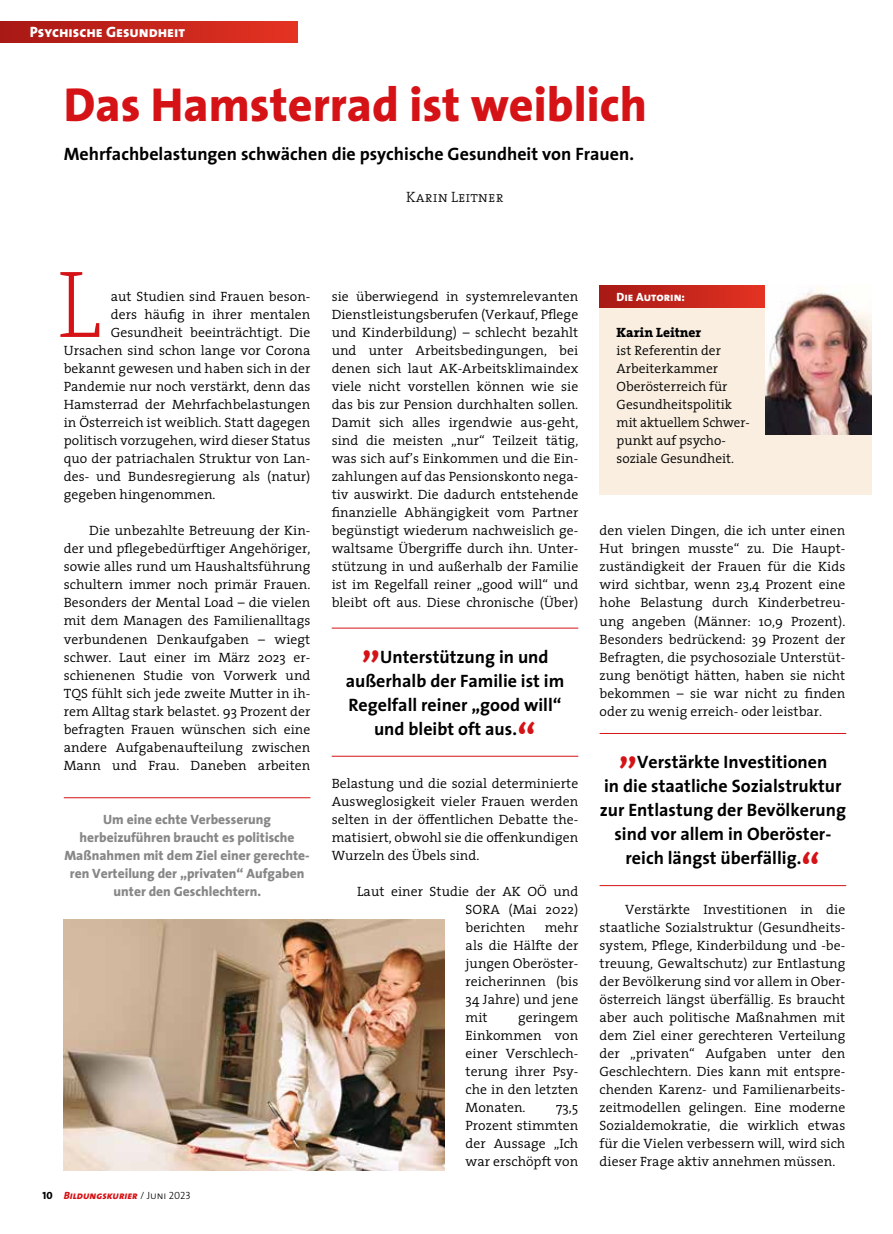
<style>
.page{position:relative;width:893px;height:1234px;background:#fff}
.page>*{position:absolute;margin:0;border:0;box-sizing:border-box;transform-origin:0 0}
.t1{font:200 96px "The Serif";color:#d51317}
.t2{font:800 48px "The Sans";color:#d51317}
.t3{font:700 18px/24px "The Sans";color:#000;text-align:center}
.t4{font:15px "The Sans Extra Bold Caps";color:#fff}
.t5{font:15px "The Serif Light Caps";color:#000}
.t6{font:300 13.5px/18px "The Serif";letter-spacing:.005em;color:#000;text-align:justify}
.t7{font:800 13.5px/18px "The Sans";color:#878787;text-align:center}
.t8{font:800 13.5px "The Serif";color:#000}
.t9{font:12px "The Sans Extra Bold Caps";color:#fff}
.t10{font:10.5px "The Sans Extra Bold Italic Caps";color:#d51317}
.s1{font-family:"The Sans Extra Bold Caps";color:#000}
.s2{font-family:"The Sans Light Caps";color:#000}
.s3{font-size:39px;color:#d51317}
</style>
<div class="page">
<div style="left:0;top:21px;width:298px;height:22px;background:linear-gradient(to right,#a71815,#e53322)"></div>
<div style="left:600px;top:307px;width:272px;height:187px;background:#f9eee0"></div>
<div style="left:600px;top:286px;width:165px;height:21px;background:linear-gradient(to right,#a71815,#e43322)"></div>
<hr style="left:332px;top:627px;width:246px;height:1px;background:#d51317">
<hr style="left:332px;top:755px;width:246px;height:1px;background:#d51317">
<hr style="left:600px;top:733px;width:246px;height:1px;background:#d51317">
<hr style="left:600px;top:885px;width:246px;height:1px;background:#d51317">
<hr style="left:64px;top:797px;width:246px;height:1px;background:#d51317">
<img style="left:64px;top:919px;width:380px;height:250px">
<img style="left:765px;top:287px;width:107px;height:148px">
<p class="t4" style="left:30px;top:19px;width:157px">Psychische Gesundheit</p>
<h2 class="t2" style="left:64px;top:64px;width:585px">Das Hamsterrad ist weiblich</h2>
<h3 class="t3" style="left:64px;top:141px;width:572px">Mehrfachbelastungen schwächen die psychische Gesundheit von Frauen.</h3>
<p class="t5" style="left:406px;top:185px;width:99px">Karin Leitner</p>
<h1 class="t1" style="left:57px;top:225px;width:45px">L</h1>
<p class="t6" style="left:111px;top:287px;width:201px">aut Studien sind Frauen beson-</p>
<p class="t6" style="left:111px;top:305px;width:201px">ders häufig in ihrer mentalen</p>
<p class="t6" style="left:111px;top:323px;width:201px">Gesundheit beeinträchtigt. Die</p>
<p class="t6" style="left:64px;top:341px;width:248px">Ursachen sind schon lange vor Corona</p>
<p class="t6" style="left:64px;top:359px;width:248px">bekannt gewesen und haben sich in der</p>
<p class="t6" style="left:64px;top:377px;width:248px">Pandemie nur noch verstärkt, denn das</p>
<p class="t6" style="left:64px;top:395px;width:248px">Hamsterrad der Mehrfachbelastungen</p>
<p class="t6" style="left:64px;top:413px;width:248px">in Österreich ist weiblich. Statt dagegen</p>
<p class="t6" style="left:64px;top:431px;width:248px">politisch vorzugehen, wird dieser Status</p>
<p class="t6" style="left:64px;top:449px;width:248px">quo der patriachalen Struktur von Lan-</p>
<p class="t6" style="left:64px;top:467px;width:248px">des- und Bundesregierung als (natur)</p>
<p class="t6" style="left:64px;top:485px;width:153px">gegeben hingenommen.</p>
<p class="t6" style="left:64px;top:521px;width:248px;text-indent:26px">Die unbezahlte Betreuung der Kin&shy;der und pflegebedürftiger Angehöriger, sowie alles rund um Haushaltsführung schultern immer noch primär Frauen.<br>Besonders der Mental Load – die vielen mit dem Managen des Familienalltags verbundenen Denkaufgaben – wiegt schwer. Laut einer im März 2023 er&shy;schienenen Studie von Vorwerk und TQS fühlt sich jede zweite Mutter in ih&shy;rem Alltag stark belastet. 93 Prozent der befragten Frauen wünschen sich eine andere Aufgabenaufteilung zwischen Mann und Frau. Daneben arbeiten</p>
<p class="t7" style="left:64px;top:809px;width:247px">Um eine echte Verbesserung herbeizuführen braucht es politische Maßnahmen mit dem Ziel einer gerechte&shy;ren Verteilung der „privaten“ Aufgaben unter den Geschlechtern.</p>
<p class="t10" style="left:43px;top:1186px;width:150px"><span class="s1">10</span> Bildungskurier <span class="s2">/ Juni 2023</span></p>
<p class="t6" style="left:332px;top:287px;width:248px">sie überwiegend in systemrelevanten Dienstleistungsberufen (Verkauf, Pflege und Kinderbildung) – schlecht bezahlt und unter Arbeitsbedingungen, bei denen sich laut AK-Arbeitsklimaindex viele nicht vorstellen können wie sie das bis zur Pension durchhalten sollen.<br>Damit sich alles irgendwie aus-geht, sind die meisten „nur“ Teilzeit tätig, was sich auf’s Einkommen und die Ein&shy;zahlungen auf das Pensionskonto nega&shy;tiv auswirkt. Die dadurch entstehende finanzielle Abhängigkeit vom Partner begünstigt wiederum nachweislich ge&shy;waltsame Übergriffe durch ihn. Unter&shy;stützung in und außerhalb der Familie ist im Regelfall reiner „good will“ und bleibt oft aus. Diese chronische (Über)</p>
<h3 class="t3" style="left:346px;top:643px;width:220px"><sup>„</sup>Unterstützung in und außerhalb der Familie ist im<br>Regelfall reiner „good will“ und bleibt oft aus.<span class="s3">“</span></h3>
<p class="t6" style="left:332px;top:773px;width:248px">Belastung und die sozial determinierte Ausweglosigkeit vieler Frauen werden selten in der öffentlichen Debatte the&shy;matisiert, obwohl sie die offenkundigen Wurzeln des Übels sind.</p>
<p class="t6" style="left:466px;top:881px;width:114px;text-indent:-108px">Laut einer Studie der AK OÖ und SORA (Mai 2022) berichten</p>
<p class="t6" style="left:466px;top:917px;width:114px;text-indent:79px">mehr als die Hälfte der jungen Oberöster&shy;reicherinnen (bis 34 Jahre) und jene mit</p>
<p class="t6" style="left:466px;top:1007px;width:114px;text-indent:52px">geringem Einkommen von einer Verschlech&shy;terung ihrer Psy&shy;che in den letzten Monaten.</p>
<p class="t6" style="left:466px;top:1097px;width:114px;text-indent:90px">73,5<br>Prozent stimmten der Aussage „Ich war erschöpft von</p>
<p class="t9" style="left:617px;top:287px;width:70px">Die Autorin:</p>
<p class="t8" style="left:617px;top:321px;width:86px">Karin Leitner</p>
<p class="t6" style="left:617px;top:341px;width:135px;text-align:left">ist Referentin der<br>Arbeiterkammer<br>Oberösterreich für<br>Gesundheitspolitik mit aktuellem Schwer&shy;punkt auf psycho&shy;soziale Gesundheit.</p>
<p class="t6" style="left:600px;top:521px;width:247px">den vielen Dingen, die ich unter einen Hut bringen musste“ zu. Die Haupt&shy;zuständigkeit der Frauen für die Kids wird sichtbar, wenn 23,4 Prozent eine hohe Belastung durch Kinderbetreu&shy;ung angeben (Männer: 10,9 Prozent).<br>Besonders bedrückend: 39 Prozent der Befragten, die psychosoziale Unterstüt&shy;zung benötigt hätten, haben sie nicht bekommen – sie war nicht zu finden oder zu wenig erreich- oder leistbar.</p>
<h3 class="t3" style="left:600px;top:749px;width:248px"><sup>„</sup>Verstärkte Investitionen<br>in die staatliche Sozialstruktur zur Entlastung der Bevölkerung sind vor allem in Oberöster&shy;reich längst überfällig.<span class="s3">“</span></h3>
<p class="t6" style="left:600px;top:899px;width:247px;text-indent:26px">Verstärkte Investitionen in die staatliche Sozialstruktur (Gesundheits&shy;system, Pflege, Kinderbildung und -be&shy;treuung, Gewaltschutz) zur Entlastung der Bevölkerung sind vor allem in Ober&shy;österreich längst überfällig. Es braucht aber auch politische Maßnahmen mit dem Ziel einer gerechteren Verteilung der „privaten“ Aufgaben unter den Geschlechtern. Dies kann mit entspre&shy;chenden Karenz- und Familienarbeits&shy;zeitmodellen gelingen. Eine moderne Sozialdemokratie, die wirklich etwas für die Vielen verbessern will, wird sich dieser Frage aktiv annehmen müssen.</p>
</div>
